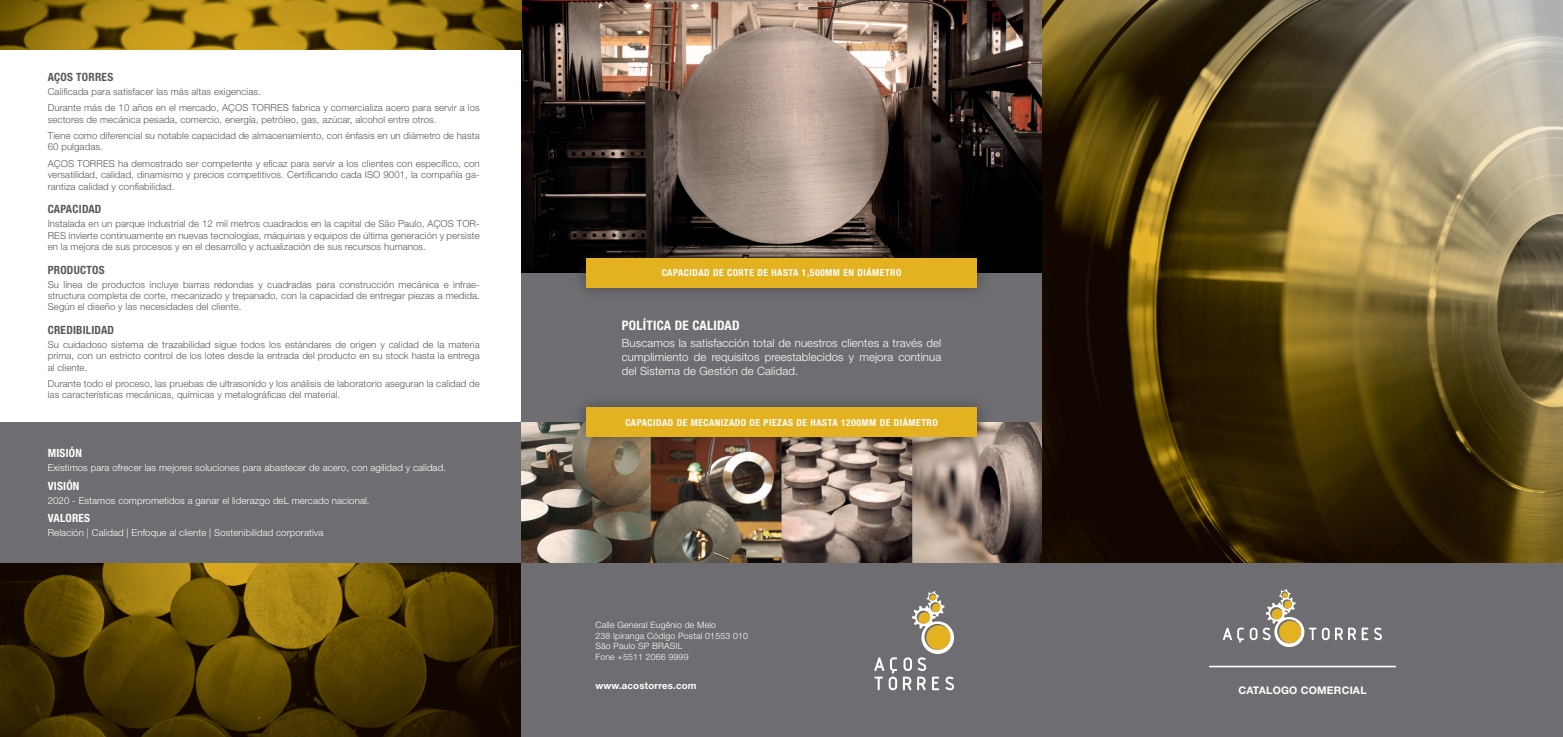
<style>
.page{position:relative;width:1563px;height:737px;background:#fff}
.page>*{position:absolute;margin:0;border:0;box-sizing:border-box;transform-origin:0 0}
.conteudo-tabelas{font:700 condensed 13.12px "Helvetica Neue LT Std";letter-spacing:.02em;color:#fff}
.conteudo-tabelas-2{font:300 11.38px/14px "Helvetica Neue LT Std";letter-spacing:.01em;color:#fff;text-align:justify}
.conteudo-tabelas-3{font:700 condensed 11.38px "Helvetica Neue LT Std";letter-spacing:.02em;color:#57585a}
.conteudo-tabelas-4{font:700 condensed 11.38px "Helvetica Neue LT Std";letter-spacing:.02em;color:#fff}
.conteudo-tabelas-5{font:700 10.5px "Helvetica Neue LT Std";letter-spacing:.02em;color:#fff}
.conteudo-tabelas-6{font:300 9.62px/11.4px "Helvetica Neue LT Std";letter-spacing:.01em;color:#57585a;text-align:justify}
.conteudo-tabelas-7{font:300 9.62px "Helvetica Neue LT Std";letter-spacing:.01em;color:#fff}
.conteudo-tabelas-8{font:700 condensed 9.62px "Helvetica Neue LT Std";letter-spacing:.055em;color:#fff}
.conteudo-tabelas-9{font:700 9.62px "Helvetica Neue LT Std";letter-spacing:.02em;color:#fff}
.conteudo-tabelas-10{font:300 8.75px "Helvetica Neue LT Std";letter-spacing:.02em;color:#fff}
</style>
<div class="page">
<img style="left:521px;top:422px;width:521px;height:141px">
<img style="left:521px;top:0;width:521px;height:273px">
<div style="left:0;top:422px;width:521px;height:141px;background:#6e6d71"></div>
<div style="left:521px;top:273px;width:521px;height:149px;background:#6e6d71"></div>
<img style="left:1042px;top:0;width:521px;height:563px">
<img style="left:0;top:0;width:521px;height:50px">
<img style="left:0;top:563px;width:521px;height:174px">
<div style="left:572px;top:394px;width:419px;height:57px;background:#231f20;opacity:.5"></div>
<div style="left:586px;top:408px;width:391px;height:29px;background:#e4b121"></div>
<div style="left:572px;top:244px;width:419px;height:57px;background:#231f20;opacity:.5"></div>
<div style="left:586px;top:258px;width:391px;height:29px;background:#e4b121"></div>
<div style="left:521px;top:563px;width:1042px;height:174px;background:#6e6d71"></div>
<svg style="left:874px;top:591px;width:80px;height:99px"></svg>
<hr style="left:1209px;top:665px;width:187px;height:2px;background:#fff">
<svg style="left:1223px;top:589px;width:159px;height:58px"></svg>
<p class="conteudo-tabelas-3" style="left:48px;top:70px;width:67px">AÇOS TORRES</p>
<p class="conteudo-tabelas-6" style="left:48px;top:86px;width:215px">Calificada para satisfacer las más altas exigencias.</p>
<p class="conteudo-tabelas-6" style="left:48px;top:102px;width:433px">Durante más de 10 años en el mercado, AÇOS TORRES fabrica y comercializa acero para servir a los sectores de mecánica pesada, comercio, energía, petróleo, gas, azúcar, alcohol entre otros.</p>
<p class="conteudo-tabelas-6" style="left:48px;top:130px;width:433px">Tiene como diferencial su notable capacidad de almacenamiento, con énfasis en un diámetro de hasta<br>60 pulgadas.</p>
<p class="conteudo-tabelas-6" style="left:48px;top:157px;width:433px">AÇOS TORRES ha demostrado ser competente y eficaz para servir a los clientes con específico, con versatilidad, calidad, dinamismo y precios competitivos. Certificando cada ISO 9001, la compañía ga&shy;rantiza calidad y confiabilidad.</p>
<p class="conteudo-tabelas-3" style="left:48px;top:202px;width:55px">CAPACIDAD</p>
<p class="conteudo-tabelas-6" style="left:48px;top:218px;width:433px">Instalada en un parque industrial de 12 mil metros cuadrados en la capital de São Paulo, AÇOS TOR-RES invierte continuamente en nuevas tecnologías, máquinas y equipos de última generación y persiste en la mejora de sus procesos y en el desarrollo y actualización de sus recursos humanos.</p>
<p class="conteudo-tabelas-3" style="left:48px;top:263px;width:58px">PRODUCTOS</p>
<p class="conteudo-tabelas-6" style="left:48px;top:278px;width:433px">Su línea de productos incluye barras redondas y cuadradas para construcción mecánica e infrae&shy;structura completa de corte, mecanizado y trepanado, con la capacidad de entregar piezas a medida.<br>Según el diseño y las necesidades del cliente.</p>
<p class="conteudo-tabelas-3" style="left:48px;top:323px;width:68px">CREDIBILIDAD</p>
<p class="conteudo-tabelas-6" style="left:48px;top:339px;width:433px">Su cuidadoso sistema de trazabilidad sigue todos los estándares de origen y calidad de la materia prima, con un estricto control de los lotes desde la entrada del producto en su stock hasta la entrega al cliente.</p>
<p class="conteudo-tabelas-6" style="left:48px;top:378px;width:433px">Durante todo el proceso, las pruebas de ultrasonido y los análisis de laboratorio aseguran la calidad de las características mecánicas, químicas y metalográficas del material.</p>
<p class="conteudo-tabelas-4" style="left:48px;top:446px;width:36px">MISIÓN</p>
<p class="conteudo-tabelas-7" style="left:48px;top:461px;width:400px">Existimos para ofrecer las mejores soluciones para abastecer de acero, con agilidad y calidad.</p>
<p class="conteudo-tabelas-4" style="left:48px;top:479px;width:33px">VISIÓN</p>
<p class="conteudo-tabelas-7" style="left:48px;top:494px;width:323px">2020 - Estamos comprometidos a ganar el liderazgo deL mercado nacional.</p>
<p class="conteudo-tabelas-4" style="left:48px;top:511px;width:44px">VALORES</p>
<p class="conteudo-tabelas-7" style="left:48px;top:527px;width:277px">Relación | Calidad | Enfoque al cliente | Sostenibilidad corporativa</p>
<p class="conteudo-tabelas-8" style="left:662px;top:267px;width:241px">CAPACIDAD DE CORTE DE HASTA 1,500MM EN DIÁMETRO</p>
<p class="conteudo-tabelas" style="left:622px;top:317px;width:119px">POLÍTICA DE CALIDAD</p>
<p class="conteudo-tabelas-2" style="left:622px;top:335px;width:321px">Buscamos la satisfacción total de nuestros clientes a través del cumplimiento de requisitos preestablecidos y mejora continua del Sistema de Gestión de Calidad.</p>
<p class="conteudo-tabelas-8" style="left:625px;top:416px;width:314px">CAPACIDAD DE MECANIZADO DE PIEZAS DE HASTA 1200MM DE DIÁMETRO</p>
<p class="conteudo-tabelas-10" style="left:595px;top:619px;width:122px">Calle General Eugênio de Melo</p>
<p class="conteudo-tabelas-10" style="left:595px;top:630px;width:154px">238 Ipiranga Código Postal 01553 010</p>
<p class="conteudo-tabelas-10" style="left:595px;top:640px;width:88px">São Paulo SP BRASIL</p>
<p class="conteudo-tabelas-10" style="left:595px;top:651px;width:95px">Fone +5511 2066 9999</p>
<p class="conteudo-tabelas-9" style="left:595px;top:679px;width:103px">www.acostorres.com</p>
<p class="conteudo-tabelas-5" style="left:1238px;top:683px;width:130px">CATALOGO COMERCIAL</p>
</div>
